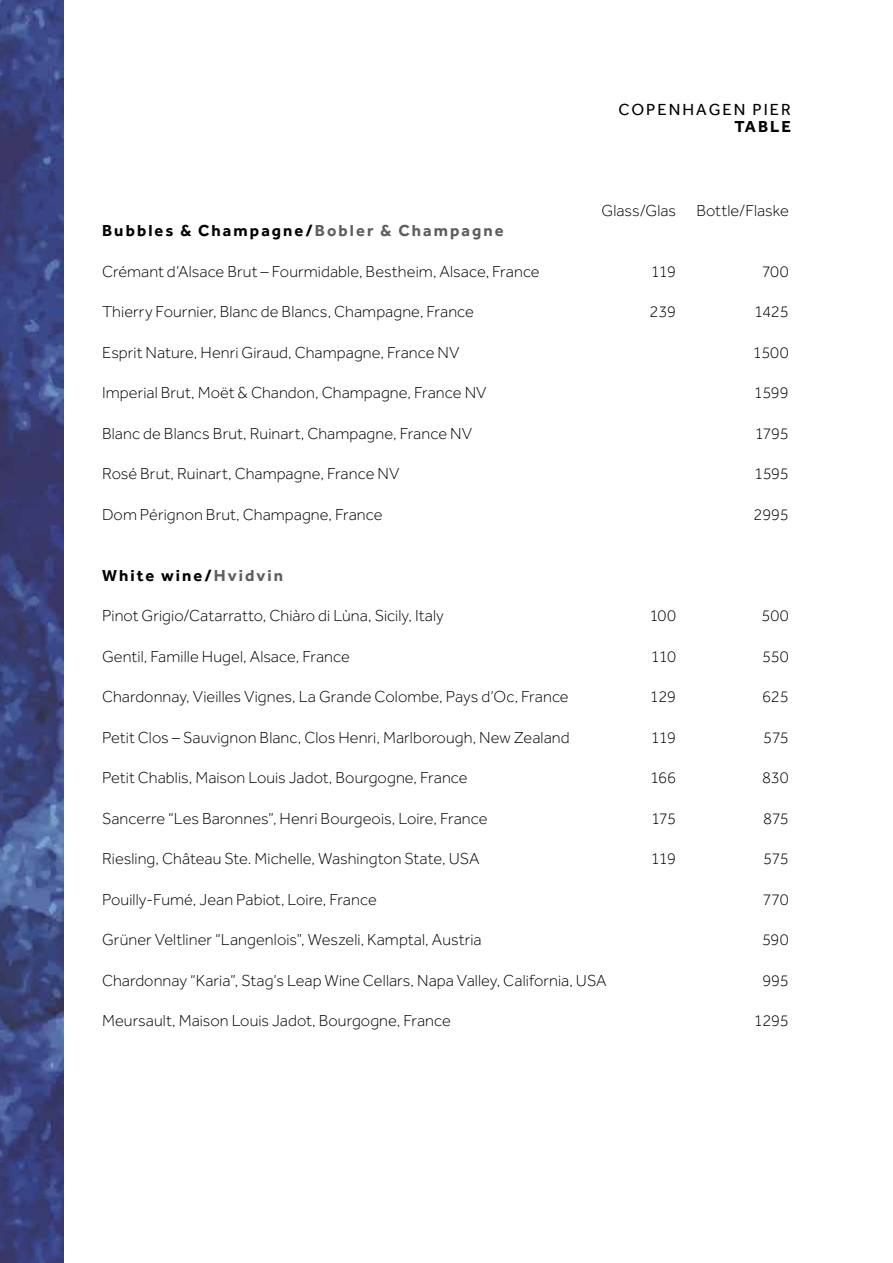
<style>
.page{position:relative;width:893px;height:1263px;background:#fff}
.page>*{position:absolute;margin:0;border:0;box-sizing:border-box;transform-origin:0 0}
.t1{font:300 16.5px "Effra";letter-spacing:.005em;color:#000}
.t2{font:700 16.5px "Effra";letter-spacing:.125em;color:#000}
.t3{font:16.5px "Effra";letter-spacing:.12em;color:#000}
.s1{color:#5f5e5e}
</style>
<div class="page">
<img style="left:0;top:0;width:63px;height:1263px">
<p class="t3" style="left:619px;top:100px;width:174px">COPENHAGEN PIER</p>
<p class="t2" style="left:734px;top:116px;width:58px">TABLE</p>
<p class="t1" style="left:601px;top:201px;width:189px">Glass/Glas Bottle/Flaske</p>
<p class="t2" style="left:102px;top:221px;width:403px">Bubbles &amp; Champagne/<span class="s1">Bobler &amp; Champagne</span></p>
<p class="t1" style="left:102px;top:262px;width:439px">Crémant d’Alsace Brut – Fourmidable, Bestheim, Alsace, France</p>
<p class="t1" style="left:651px;top:262px;width:27px">119</p>
<p class="t1" style="left:762px;top:262px;width:29px">700</p>
<p class="t1" style="left:102px;top:302px;width:374px">Thierry Fournier, Blanc de Blancs, Champagne, France</p>
<p class="t1" style="left:650px;top:302px;width:28px">239</p>
<p class="t1" style="left:754px;top:302px;width:36px">1425</p>
<p class="t1" style="left:102px;top:343px;width:359px">Esprit Nature, Henri Giraud, Champagne, France NV</p>
<p class="t1" style="left:753px;top:343px;width:38px">1500</p>
<p class="t1" style="left:102px;top:383px;width:386px">Imperial Brut, Moët &amp; Chandon, Champagne, France NV</p>
<p class="t1" style="left:754px;top:383px;width:37px">1599</p>
<p class="t1" style="left:102px;top:424px;width:372px">Blanc de Blancs Brut, Ruinart, Champagne, France NV</p>
<p class="t1" style="left:755px;top:424px;width:36px">1795</p>
<p class="t1" style="left:102px;top:465px;width:299px">Rosé Brut, Ruinart, Champagne, France NV</p>
<p class="t1" style="left:754px;top:465px;width:36px">1595</p>
<p class="t1" style="left:102px;top:505px;width:282px">Dom Pérignon Brut, Champagne, France</p>
<p class="t1" style="left:754px;top:505px;width:37px">2995</p>
<p class="t2" style="left:102px;top:565px;width:183px">White wine/<span class="s1">Hvidvin</span></p>
<p class="t1" style="left:102px;top:606px;width:343px">Pinot Grigio/Catarratto, Chiàro di Lùna, Sicily, Italy</p>
<p class="t1" style="left:649px;top:606px;width:28px">100</p>
<p class="t1" style="left:761px;top:606px;width:29px">500</p>
<p class="t1" style="left:102px;top:647px;width:249px">Gentil, Famille Hugel, Alsace, France</p>
<p class="t1" style="left:651px;top:647px;width:27px">110</p>
<p class="t1" style="left:762px;top:647px;width:28px">550</p>
<p class="t1" style="left:102px;top:687px;width:468px">Chardonnay, Vieilles Vignes, La Grande Colombe, Pays d’Oc, France</p>
<p class="t1" style="left:650px;top:687px;width:28px">129</p>
<p class="t1" style="left:762px;top:687px;width:28px">625</p>
<p class="t1" style="left:102px;top:728px;width:469px">Petit Clos – Sauvignon Blanc, Clos Henri, Marlborough, New Zealand</p>
<p class="t1" style="left:651px;top:728px;width:27px">119</p>
<p class="t1" style="left:763px;top:728px;width:27px">575</p>
<p class="t1" style="left:102px;top:768px;width:367px">Petit Chablis, Maison Louis Jadot, Bourgogne, France</p>
<p class="t1" style="left:650px;top:768px;width:27px">166</p>
<p class="t1" style="left:762px;top:768px;width:28px">830</p>
<p class="t1" style="left:102px;top:809px;width:387px">Sancerre “Les Baronnes”, Henri Bourgeois, Loire, France</p>
<p class="t1" style="left:651px;top:809px;width:27px">175</p>
<p class="t1" style="left:763px;top:809px;width:27px">875</p>
<p class="t1" style="left:102px;top:849px;width:379px">Riesling, Château Ste. Michelle, Washington State, USA</p>
<p class="t1" style="left:651px;top:849px;width:27px">119</p>
<p class="t1" style="left:763px;top:849px;width:27px">575</p>
<p class="t1" style="left:102px;top:890px;width:276px">Pouilly-Fumé, Jean Pabiot, Loire, France</p>
<p class="t1" style="left:762px;top:890px;width:28px">770</p>
<p class="t1" style="left:102px;top:930px;width:381px">Grüner Veltliner “Langenlois”, Weszeli, Kamptal, Austria</p>
<p class="t1" style="left:762px;top:930px;width:28px">590</p>
<p class="t1" style="left:102px;top:971px;width:506px">Chardonnay “Karia”, Stag’s Leap Wine Cellars, Napa Valley, California, USA</p>
<p class="t1" style="left:762px;top:971px;width:28px">995</p>
<p class="t1" style="left:102px;top:1011px;width:350px">Meursault, Maison Louis Jadot, Bourgogne, France</p>
<p class="t1" style="left:754px;top:1011px;width:36px">1295</p>
</div>
